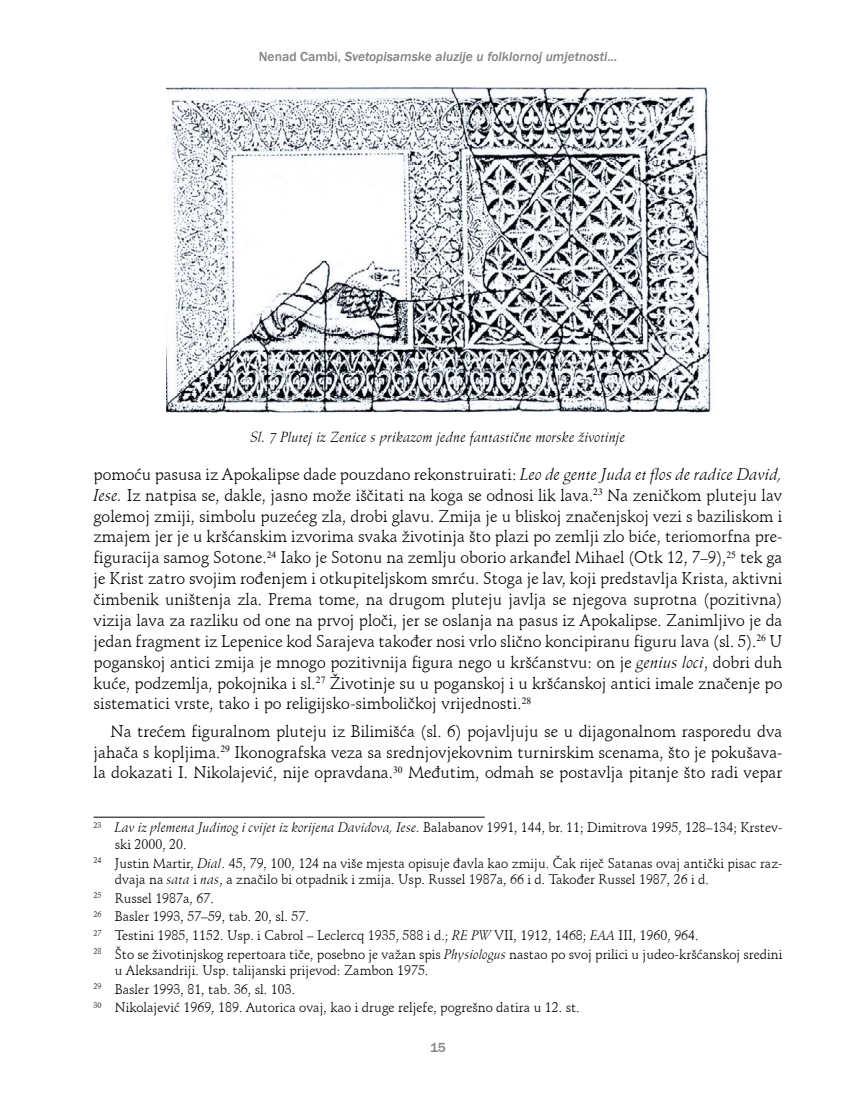
<style>
.page{position:relative;width:859px;height:1106px;background:#fff}
.page>*{position:absolute;margin:0;border:0;box-sizing:border-box;transform-origin:0 0}
.t1{font:16.5px/20.9px "Schneidler L2";color:#000;text-align:justify}
.t2{font:italic 14.25px "Schneidler L2";color:#000}
.t3{font:13.5px/18.6px "Schneidler L2";color:#000}
.t4{font:italic 500 13.5px "Franklin Gothic";color:#808285}
.t5{font:500 13.5px "Franklin Gothic";color:#808285}
.s1{font-style:normal}
.s2{font-style:italic}
.s3{font-size:15px}
</style>
<div class="page">
<hr style="left:94px;top:816px;width:391px;height:1px;background:#000">
<img style="left:167px;top:87px;width:544px;height:326px">
<p class="t4" style="left:259px;top:48px;width:360px"><span class="s1">Nenad Cambi,</span> Svetopisamske aluzije u folklornoj umjetnosti<span class="s1">...</span></p>
<p class="t2" style="left:250px;top:428px;width:377px">Sl. 7 Plutej iz Zenice s prikazom jedne fantastične morske životinje</p>
<p class="t1" style="left:94px;top:463px;width:690px">pomoću pasusa iz Apokalipse dade pouzdano rekonstruirati: <span class="s2">Leo de gente Juda et flos de radice David, Iese.</span> Iz natpisa se, dakle, jasno može iščitati na koga se odnosi lik lava.<sup>23</sup> Na zeničkom pluteju lav golemoj zmiji, simbolu puzećeg zla, drobi glavu. Zmija je u bliskoj značenjskoj vezi s baziliskom i zmajem jer je u kršćanskim izvorima svaka životinja što plazi po zemlji zlo biće, teriomorfna pre&shy;figuracija samog Sotone.<sup>24</sup> Iako je Sotonu na zemlju oborio arkanđel Mihael (Otk 12, 7<span class="s3">–</span>9),<sup>25</sup> tek ga je Krist zatro svojim rođenjem i otkupiteljskom smrću. Stoga je lav, koji predstavlja Krista, aktivni čimbenik uništenja zla. Prema tome, na drugom pluteju javlja se njegova suprotna (pozitivna) vizija lava za razliku od one na prvoj ploči, jer se oslanja na pasus iz Apokalipse. Zanimljivo je da jedan fragment iz Lepenice kod Sarajeva također nosi vrlo slično koncipiranu figuru lava (sl. 5).<sup>26</sup> U poganskoj antici zmija je mnogo pozitivnija figura nego u kršćanstvu: on je <span class="s2">genius loci</span>, dobri duh kuće, podzemlja, pokojnika i sl.<sup>27</sup> Životinje su u poganskoj i u kršćanskoj antici imale značenje po sistematici vrste, tako i po religijsko-simboličkoj vrijednosti.<sup>28</sup></p>
<p class="t1" style="left:94px;top:720px;width:690px;text-indent:17px">Na trećem figuralnom pluteju iz Bilimišća (sl. 6) pojavljuju se u dijagonalnom rasporedu dva jahača s kopljima.<sup>29</sup> Ikonografska veza sa srednjovjekovnim turnirskim scenama, što je pokušava&shy;la dokazati I. Nikolajević, nije opravdana.<sup>30</sup> Međutim, odmah se postavlja pitanje što radi vepar</p>
<p class="t3" style="left:115px;top:819px;width:669px;line-height:16.5px;text-indent:-21px"><sup>23</sup> <span class="s2">Lav iz plemena Judinog i cvijet iz korijena Davidova, Iese.</span> Balabanov 1991, 144, br. 11; Dimitrova 1995, 128–134; Krstev&shy;ski 2000, 20.</p>
<p class="t3" style="left:115px;top:854px;width:669px;line-height:16.5px;text-indent:-21px"><sup>24</sup> Justin Martir, <span class="s2">Dial</span>. 45, 79, 100, 124 na više mjesta opisuje đavla kao zmiju. Čak riječ Satanas ovaj antički pisac raz&shy;dvaja na <span class="s2">sata</span> i <span class="s2">nas</span>, a značilo bi otpadnik i zmija. Usp. Russel 1987a, 66 i d. Također Russel 1987, 26 i d.</p>
<p class="t3" style="left:94px;top:888px;width:690px"><sup>25</sup> Russel 1987a, 67.<br><sup>26</sup> Basler 1993, 57–59, tab. 20, sl. 57.<br><sup>27</sup> Testini 1985, 1152. Usp. i Cabrol – Leclercq 1935, 588 i d.; <span class="s2">RE PW</span> VII, 1912, 1468; <span class="s2">EAA</span> III, 1960, 964.<br><sup>28</sup> Što se životinjskog repertoara tiče, posebno je važan spis <span class="s2">Physiologus</span> nastao po svoj prilici u judeo-kršćanskoj sredini</p>
<p class="t3" style="left:94px;top:961px;width:488px;text-indent:21px">u Aleksandriji. Usp. talijanski prijevod: Zambon 1975.<br><sup>29</sup> Basler 1993, 81, tab. 36, sl. 103.<br><sup>30</sup> Nikolajević 1969, 189. Autorica ovaj, kao i druge reljefe, pogrešno datira u 12. st.</p>
<p class="t5" style="left:430px;top:1038px;width:17px">15</p>
</div>
